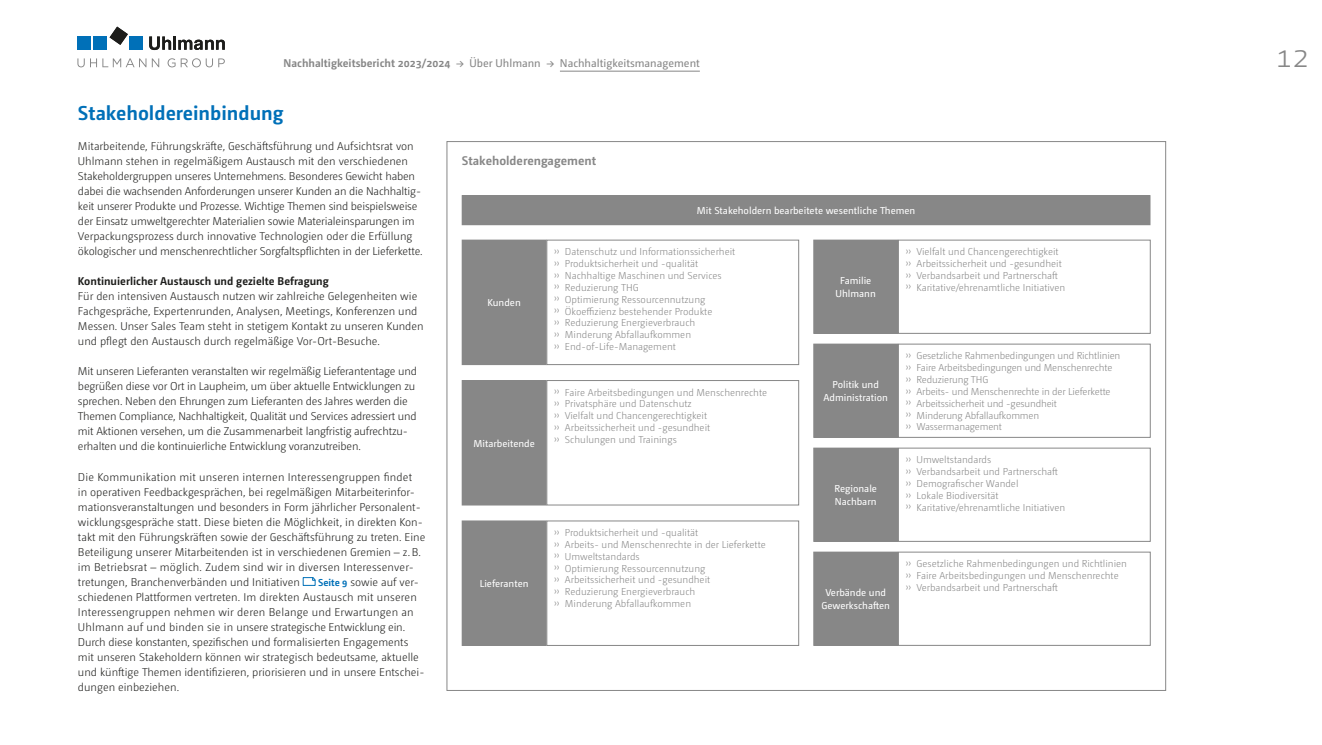
<style>
.page{position:relative;width:1322px;height:745px;background:#fff}
.page>*{position:absolute;margin:0;border:0;box-sizing:border-box;transform-origin:0 0}
.t1{font:300 31.25px "Camingo Dos Pro";color:#878787}
.t2{font:700 20px "Camingo Dos Pro";color:#0070b8}
.t3{font:700 12.5px "Camingo Dos Pro";color:#878787}
.t4{font:300 11.25px/15px "Camingo Dos Pro";color:#1d1d1b}
.t5{font:11.25px "Camingo Dos Pro";color:#878787}
.t6{font:700 11.25px "Camingo Dos Pro";color:#1d1d1b}
.t7{font:300 10px/11.9px "Camingo Dos Pro";color:#878787}
.t8{font:10px/12.5px "Camingo Dos Pro";color:#fff;text-align:center}
.s1{font-weight:700}
.s2{font-weight:700;font-size:10px;color:#0070b8}
</style>
<div class="page">
<svg style="left:110px;top:27px;width:18px;height:18px"></svg>
<div style="left:77px;top:36px;width:14px;height:14px;background:#0070b8"></div>
<div style="left:94px;top:36px;width:13px;height:14px;background:#0070b8"></div>
<div style="left:129px;top:36px;width:14px;height:14px;background:#0070b8"></div>
<svg style="left:149px;top:36px;width:76px;height:14px"></svg>
<svg style="left:77px;top:58px;width:148px;height:9px"></svg>
<hr style="left:560px;top:71px;width:140px;height:1px;background:#878787">
<svg style="left:302px;top:577px;width:14px;height:8px"></svg>
<div style="left:462px;top:195px;width:688px;height:29px;background:#878787"></div>
<div style="left:462px;top:195px;width:688px;height:30px;border:1px solid #878787"></div>
<div style="left:462px;top:240px;width:84px;height:124px;background:#878787"></div>
<div style="left:462px;top:239px;width:84px;height:126px;border:1px solid #878787"></div>
<div style="left:814px;top:448px;width:83px;height:93px;background:#878787"></div>
<div style="left:813px;top:447px;width:85px;height:94px;border:1px solid #878787"></div>
<div style="left:814px;top:344px;width:83px;height:93px;background:#878787"></div>
<div style="left:813px;top:343px;width:85px;height:94px;border:1px solid #878787"></div>
<div style="left:814px;top:240px;width:83px;height:93px;background:#878787"></div>
<div style="left:813px;top:239px;width:85px;height:94px;border:1px solid #878787"></div>
<div style="left:814px;top:551px;width:83px;height:94px;background:#878787"></div>
<div style="left:813px;top:551px;width:85px;height:94px;border:1px solid #878787"></div>
<div style="left:898px;top:343px;width:252px;height:94px;border:1px solid #878787"></div>
<div style="left:898px;top:239px;width:252px;height:94px;border:1px solid #878787"></div>
<div style="left:898px;top:447px;width:252px;height:94px;border:1px solid #878787"></div>
<div style="left:898px;top:551px;width:252px;height:94px;border:1px solid #878787"></div>
<div style="left:546px;top:239px;width:253px;height:126px;border:1px solid #878787"></div>
<div style="left:546px;top:520px;width:253px;height:125px;border:1px solid #878787"></div>
<div style="left:546px;top:380px;width:253px;height:125px;border:1px solid #878787"></div>
<div style="left:462px;top:520px;width:84px;height:125px;background:#878787"></div>
<div style="left:462px;top:520px;width:84px;height:125px;border:1px solid #878787"></div>
<div style="left:462px;top:380px;width:84px;height:124px;background:#878787"></div>
<div style="left:462px;top:380px;width:84px;height:125px;border:1px solid #878787"></div>
<p class="t5" style="left:283px;top:57px;width:418px"><span class="s1">Nachhaltigkeitsbericht 2023/2024</span> → Über Uhlmann → Nachhaltigkeitsmanagement</p>
<h1 class="t1" style="left:1276px;top:39px;width:35px">12</h1>
<h2 class="t2" style="left:78px;top:101px;width:207px">Stakeholdereinbindung</h2>
<p class="t4" style="left:78px;top:139px;width:346px">Mitarbeitende, Führungskräfte, Geschäftsführung und Aufsichtsrat von Uhlmann stehen in regelmäßigem Austausch mit den verschiedenen Stakeholdergruppen unseres Unternehmens. Besonderes Gewicht haben dabei die wachsenden Anforderungen unserer Kunden an die Nachhaltig&shy;keit unserer Produkte und Prozesse. Wichtige Themen sind beispielsweise der Einsatz umweltgerechter Materialien sowie Materialeinsparungen im Verpackungsprozess durch innovative Technologien oder die Erfüllung ökologischer und menschenrechtlicher Sorgfaltspflichten in der Lieferkette.</p>
<p class="t6" style="left:78px;top:274px;width:252px">Kontinuierlicher Austausch und gezielte Befragung</p>
<p class="t4" style="left:78px;top:289px;width:347px">Für den intensiven Austausch nutzen wir zahlreiche Gelegenheiten wie Fachgespräche, Expertenrunden, Analysen, Meetings, Konferenzen und Messen. Unser Sales Team steht in stetigem Kontakt zu unseren Kunden und pflegt den Austausch durch regelmäßige Vor-Ort-Besuche.</p>
<p class="t4" style="left:78px;top:364px;width:340px">Mit unseren Lieferanten veranstalten wir regelmäßig Lieferantentage und begrüßen diese vor Ort in Laupheim, um über aktuelle Entwicklungen zu sprechen. Neben den Ehrungen zum Lieferanten des Jahres werden die Themen Compliance, Nachhaltigkeit, Qualität und Services adressiert und mit Aktionen versehen, um die Zusammenarbeit langfristig aufrechtzu&shy;erhalten und die kontinuierliche Entwicklung voranzutreiben.</p>
<p class="t4" style="left:78px;top:469px;width:349px">Die Kommunikation mit unseren internen Interessengruppen findet<br>in operativen Feedbackgesprächen, bei regelmäßigen Mitarbeiterinfor&shy;mationsveranstaltungen und besonders in Form jährlicher Personalent&shy;wicklungsgespräche statt. Diese bieten die Möglichkeit, in direkten Kon&shy;takt mit den Führungskräften sowie der Geschäftsführung zu treten. Eine Beteiligung unserer Mitarbeitenden ist in verschiedenen Gremien – z.B. im Betriebsrat – möglich. Zudem sind wir in diversen Interessenver&shy;tretungen, Branchenverbänden und Initiativen</p>
<p class="t4" style="left:78px;top:574px;width:348px;text-indent:240px"><span class="s2">Seite 9</span> sowie auf ver&shy;schiedenen Plattformen vertreten. Im direkten Austausch mit unseren Interessengruppen nehmen wir deren Belange und Erwartungen an Uhlmann auf und binden sie in unsere strategische Entwicklung ein.<br>Durch diese konstanten, spezifischen und formalisierten Engagements mit unseren Stakeholdern können wir strategisch bedeutsame, aktuelle und künftige Themen identifizieren, priorisieren und in unsere Entschei&shy;dungen einbeziehen.</p>
<p class="t3" style="left:462px;top:153px;width:136px">Stakeholderengagement</p>
<p class="t8" style="left:697px;top:204px;width:220px">Mit Stakeholdern bearbeitete wesentliche Themen</p>
<p class="t8" style="left:487px;top:296px;width:35px">Kunden</p>
<p class="t8" style="left:473px;top:436px;width:63px">Mitarbeitende</p>
<p class="t7" style="left:554px;top:245px;width:182px">›› Datenschutz und Informationssicherheit ›› Produktsicherheit und -qualität<br>›› Nachhaltige Maschinen und Services<br>›› Reduzierung THG<br>›› Optimierung Ressourcennutzung<br>›› Ökoeffizienz bestehender Produkte<br>›› Reduzierung Energieverbrauch<br>›› Minderung Abfallaufkommen<br>›› End-of-Life-Management</p>
<p class="t7" style="left:554px;top:386px;width:214px">›› Faire Arbeitsbedingungen und Menschenrechte ›› Privatsphäre und Datenschutz<br>›› Vielfalt und Chancengerechtigkeit<br>›› Arbeitssicherheit und -gesundheit<br>›› Schulungen und Trainings</p>
<p class="t8" style="left:480px;top:576px;width:50px">Lieferanten</p>
<p class="t7" style="left:554px;top:526px;width:213px">›› Produktsicherheit und -qualität<br>›› Arbeits- und Menschenrechte in der Lieferkette ›› Umweltstandards<br>›› Optimierung Ressourcennutzung<br>›› Arbeitssicherheit und -gesundheit<br>›› Reduzierung Energieverbrauch<br>›› Minderung Abfallaufkommen</p>
<p class="t8" style="left:835px;top:274px;width:42px">Familie<br>Uhlmann</p>
<p class="t7" style="left:906px;top:245px;width:161px">›› Vielfalt und Chancengerechtigkeit ›› Arbeitssicherheit und -gesundheit ›› Verbandsarbeit und Partnerschaft ›› Karitative/ehrenamtliche Initiativen</p>
<p class="t8" style="left:823px;top:378px;width:66px">Politik und<br>Administration</p>
<p class="t8" style="left:834px;top:482px;width:44px;text-align:left">Regionale<br>Nachbarn</p>
<p class="t7" style="left:906px;top:349px;width:216px">›› Gesetzliche Rahmenbedingungen und Richtlinien ›› Faire Arbeitsbedingungen und Menschenrechte<br>›› Reduzierung THG<br>›› Arbeits- und Menschenrechte in der Lieferkette<br>›› Arbeitssicherheit und -gesundheit<br>›› Minderung Abfallaufkommen<br>›› Wassermanagement</p>
<p class="t7" style="left:906px;top:453px;width:161px">›› Umweltstandards<br>›› Verbandsarbeit und Partnerschaft ›› Demografischer Wandel<br>›› Lokale Biodiversität<br>›› Karitative/ehrenamtliche Initiativen</p>
<p class="t8" style="left:821px;top:586px;width:70px">Verbände und<br>Gewerkschaften</p>
<p class="t7" style="left:906px;top:557px;width:223px">›› Gesetzliche Rahmenbedingungen und Richtlinien ›› Faire Arbeitsbedingungen und Menschenrechte<br>›› Verbandsarbeit und Partnerschaft</p>
</div>
